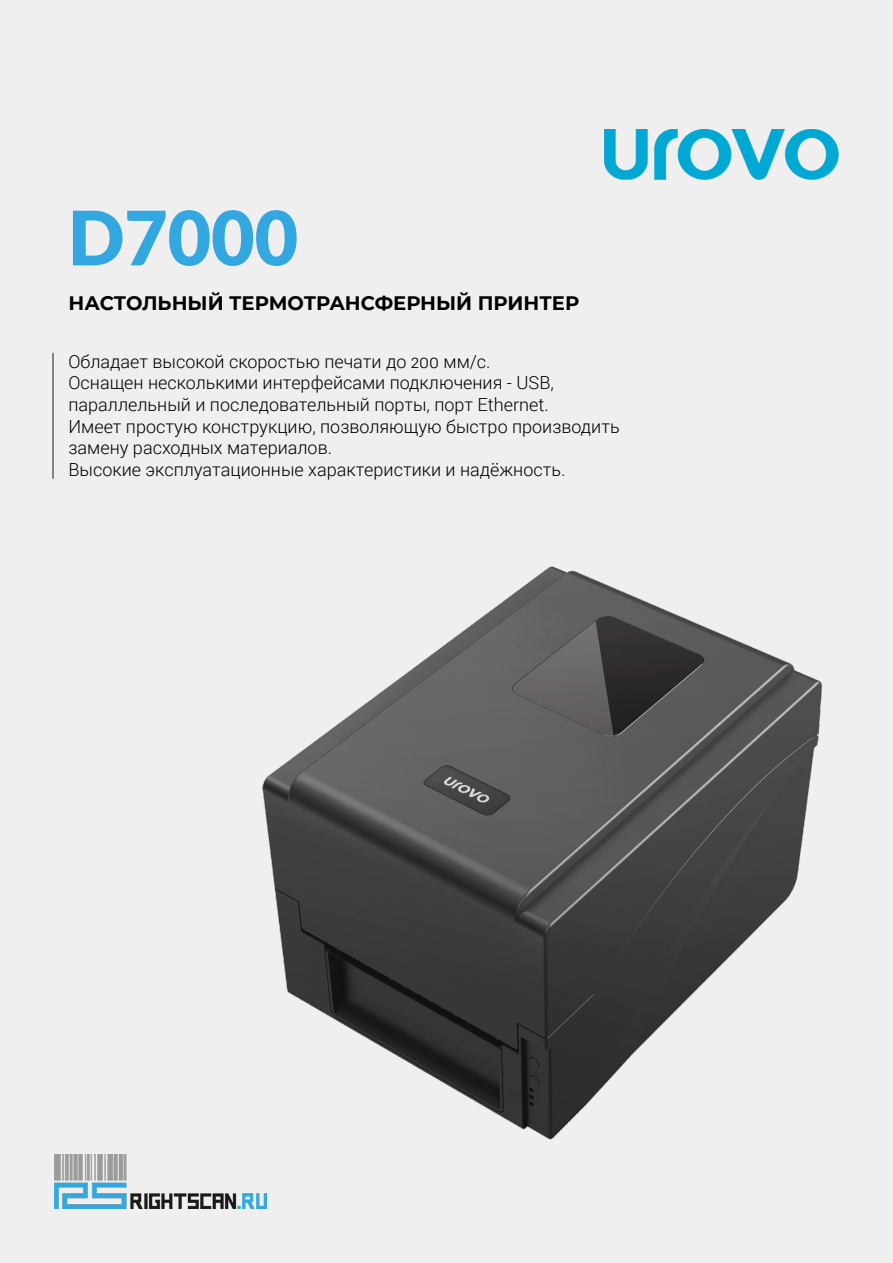
<style>
.page{position:relative;width:893px;height:1263px;background:#efefef}
.page>*{position:absolute;margin:0;border:0;box-sizing:border-box;transform-origin:0 0}
.t1{font:900 75px "Lato";color:#33a8e0}
.t2{font:700 19.5px "Montserrat";color:#000}
.t3{font:300 18px/21.6px "Roboto";color:#000}
</style>
<div class="page">
<img style="left:262px;top:566px;width:561px;height:574px">
<img style="left:604px;top:130px;width:235px;height:50px">
<hr style="left:52px;top:353px;width:2px;height:126px;background:#000">
<img style="left:54px;top:1155px;width:212px;height:54px">
<h1 class="t1" style="left:68px;top:194px;width:231px">D7000</h1>
<p class="t2" style="left:68px;top:289px;width:512px">НАСТОЛЬНЫЙ ТЕРМОТРАНСФЕРНЫЙ ПРИНТЕР</p>
<p class="t3" style="left:68px;top:350px;width:553px">Обладает высокой скоростью печати до 200 мм/с.<br>Оснащен несколькими интерфейсами подключения - USB, параллельный и последовательный порты, порт Ethernet.<br>Имеет простую конструкцию, позволяющую быстро производить замену расходных материалов.<br>Высокие эксплуатационные характеристики и надёжность.</p>
</div>
